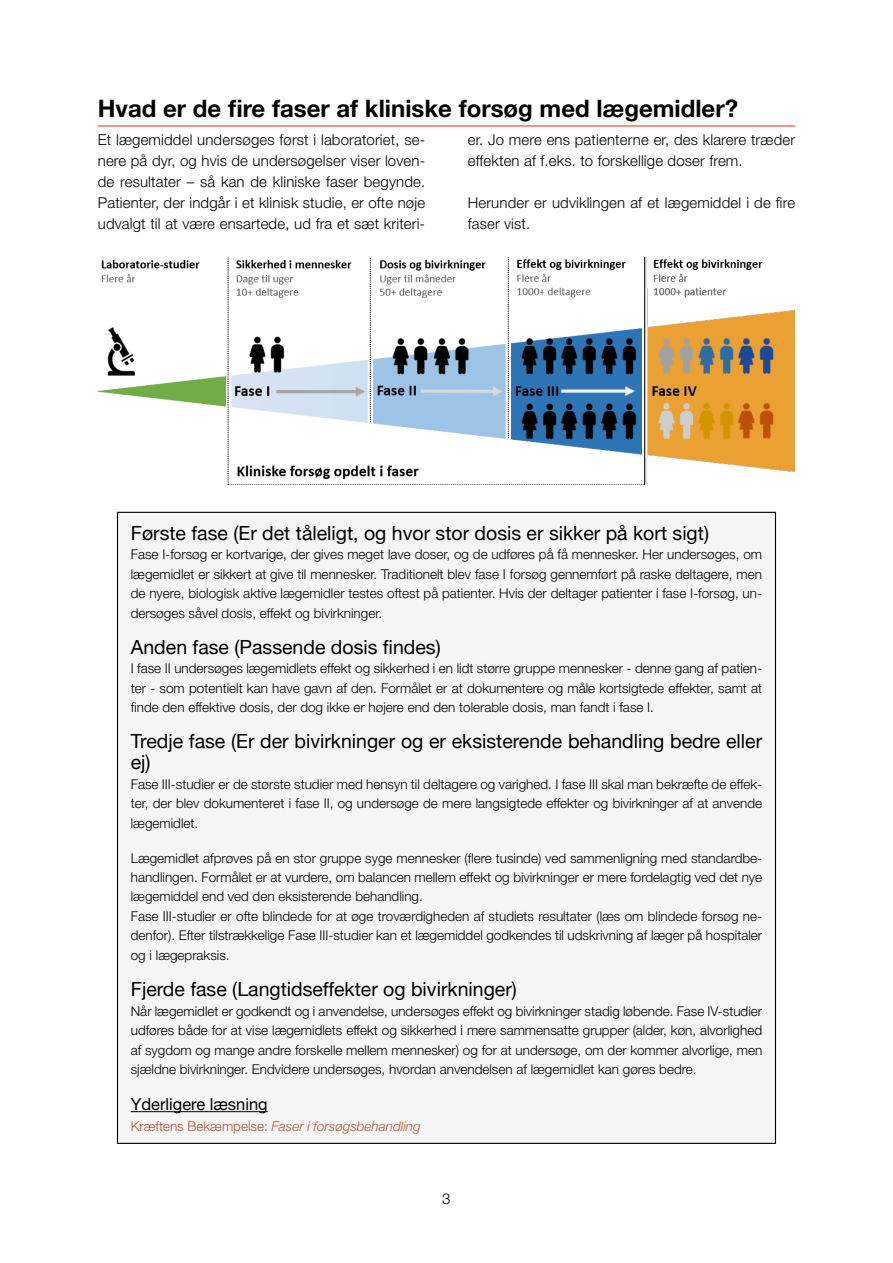
<style>
.page{position:relative;width:893px;height:1263px;background:#fff}
.page>*{position:absolute;margin:0;border:0;box-sizing:border-box;transform-origin:0 0}
.t1{font:700 24px "Helvetica Neue";color:#000}
.t2{font:19.5px/21px "Helvetica Neue";color:#000}
.t3{font:16.5px "Helvetica Neue";color:#000}
.t4{font:300 15px/21px "Helvetica Neue";letter-spacing:.01em;color:#000}
.t5{font:300 13.5px/19.5px "Helvetica Neue";color:#000;text-align:justify}
.t6{font:italic 300 13.5px "Helvetica Neue";color:#c24f30}
.s1{font-style:normal}
</style>
<div class="page">
<hr style="left:98px;top:125px;width:697px;height:2px;background:#ee4329">
<img style="left:98px;top:257px;width:696px;height:228px">
<div style="left:117px;top:512px;width:658px;height:631px;background:#f7f6f7"></div>
<hr style="left:131px;top:1111px;width:137px;height:1px;background:#000">
<h1 class="t1" style="left:98px;top:94px;width:642px">Hvad er de fire faser af kliniske forsøg med lægemidler?</h1>
<p class="t4" style="left:98px;top:128px;width:329px;text-align:justify">Et lægemiddel undersøges først i laboratoriet, se&shy;nere på dyr, og hvis de undersøgelser viser loven&shy;de resultater – så kan de kliniske faser begynde.<br>Patienter, der indgår i et klinisk studie, er ofte nøje udvalgt til at være ensartede, ud fra et sæt kriteri-</p>
<p class="t4" style="left:468px;top:128px;width:329px">er. Jo mere ens patienterne er, des klarere træder effekten af f.eks. to forskellige doser frem.</p>
<p class="t4" style="left:468px;top:191px;width:329px">Herunder er udviklingen af et lægemiddel i de fire faser vist.</p>
<h2 class="t2" style="left:131px;top:522px;width:580px">Første fase (Er det tåleligt, og hvor stor dosis er sikker på kort sigt)</h2>
<p class="t5" style="left:131px;top:544px;width:633px">Fase I-forsøg er kortvarige, der gives meget lave doser, og de udføres på få mennesker. Her undersøges, om lægemidlet er sikkert at give til mennesker. Traditionelt blev fase I forsøg gennemført på raske deltagere, men de nyere, biologisk aktive lægemidler testes oftest på patienter. Hvis der deltager patienter i fase I-forsøg, un&shy;dersøges såvel dosis, effekt og bivirkninger.</p>
<h2 class="t2" style="left:131px;top:636px;width:311px">Anden fase (Passende dosis findes)</h2>
<p class="t5" style="left:131px;top:658px;width:633px">I fase II undersøges lægemidlets effekt og sikkerhed i en lidt større gruppe mennesker - denne gang af patien&shy;ter - som potentielt kan have gavn af den. Formålet er at dokumentere og måle kortsigtede effekter, samt at finde den effektive dosis, der dog ikke er højere end den tolerable dosis, man fandt i fase I.</p>
<h2 class="t2" style="left:131px;top:731px;width:633px">Tredje fase (Er der bivirkninger og er eksisterende behandling bedre eller ej)</h2>
<p class="t5" style="left:131px;top:774px;width:633px">Fase III-studier er de største studier med hensyn til deltagere og varighed. I fase III skal man bekræfte de effek&shy;ter, der blev dokumenteret i fase II, og undersøge de mere langsigtede effekter og bivirkninger af at anvende lægemidlet.</p>
<p class="t5" style="left:131px;top:847px;width:633px;text-align:left">Lægemidlet afprøves på en stor gruppe syge mennesker (flere tusinde) ved sammenligning med standardbe&shy;handlingen. Formålet er at vurdere, om balancen mellem effekt og bivirkninger er mere fordelagtig ved det nye lægemiddel end ved den eksisterende behandling.<br>Fase III-studier er ofte blindede for at øge troværdigheden af studiets resultater (læs om blindede forsøg ne&shy;denfor). Efter tilstrækkelige Fase III-studier kan et lægemiddel godkendes til udskrivning af læger på hospitaler og i lægepraksis.</p>
<h2 class="t2" style="left:131px;top:978px;width:388px">Fjerde fase (Langtidseffekter og bivirkninger)</h2>
<p class="t5" style="left:131px;top:1000px;width:633px">Når lægemidlet er godkendt og i anvendelse, undersøges effekt og bivirkninger stadig løbende. Fase IV-studier udføres både for at vise lægemidlets effekt og sikkerhed i mere sammensatte grupper (alder, køn, alvorlighed af sygdom og mange andre forskelle mellem mennesker) og for at undersøge, om der kommer alvorlige, men sjældne bivirkninger. Endvidere undersøges, hvordan anvendelsen af lægemidlet kan gøres bedre.</p>
<p class="t3" style="left:131px;top:1094px;width:138px">Yderligere læsning</p>
<p class="t6" style="left:131px;top:1118px;width:291px"><span class="s1">Kræftens Bekæmpelse:</span> Faser i forsøgsbehandling</p>
<p class="t4" style="left:442px;top:1188px;width:10px">3</p>
</div>
